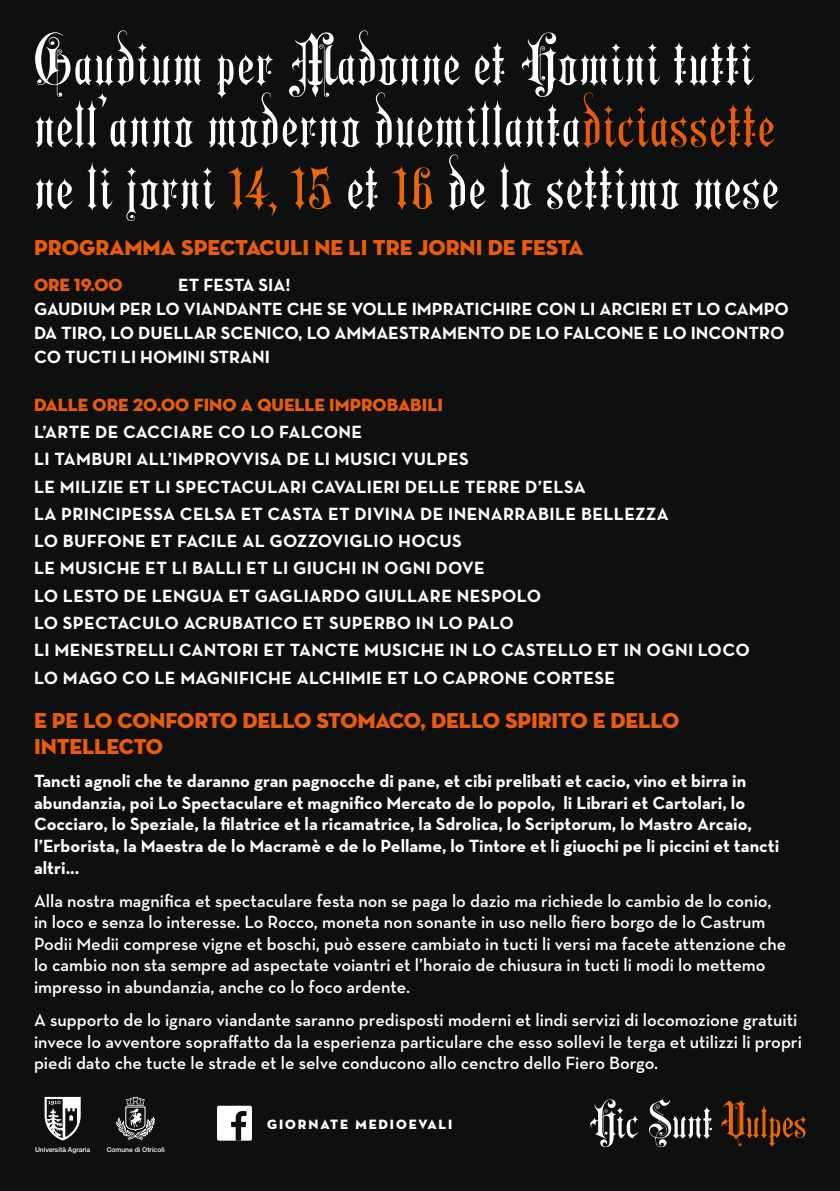
<style>
.page{position:relative;width:840px;height:1191px;background:#fff}
.page>*{position:absolute;margin:0;border:0;box-sizing:border-box;transform-origin:0 0}
.t1{font:70px/62px "Aeronaut";letter-spacing:.01em;color:#fff}
.t2{font:22px/26.4px "Neutra Disp Titling";letter-spacing:-.005em;color:#ea5b0c}
.t3{font:600 18px/21.6px "Neutra Text";color:#fff}
.t4{font:18px/27.2px "Neutra Text Bold SC";letter-spacing:.02em;color:#fff}
.t5{font:700 18px/21.6px "Neutra Text";color:#fff}
.t6{font:18px/24px "Neutra Text Bold SC";color:#fff}
.t7{font:18px "Neutra Disp Titling";color:#ea5b0c}
.t8{font:13.8px "Neutra Disp Titling";letter-spacing:.14em;color:#fff}
.t9{font:500 6.8px "Helvetica Neue LT Std";color:#fff}
.s1{color:#ea5b0c}
.s2{color:#ec6708}
</style>
<div class="page">
<div style="left:0;top:0;width:839px;height:1191px;background:#0e100f"></div>
<div style="left:217px;top:1105px;width:35px;height:35px;background:#fff;border-radius:2px"></div>
<svg style="left:231px;top:1111px;width:15px;height:29px"></svg>
<svg style="left:116px;top:1097px;width:39px;height:43px"></svg>
<svg style="left:45px;top:1097px;width:36px;height:43px"></svg>
<svg style="left:649px;top:1099px;width:62px;height:48px"></svg>
<svg style="left:590px;top:1099px;width:47px;height:49px"></svg>
<svg style="left:616px;top:1107px;width:7px;height:7px"></svg>
<svg style="left:721px;top:1100px;width:84px;height:47px"></svg>
<h1 class="t1" style="left:34px;top:35px;width:745px">Gaudium per Madonne et Homini tutti nell’anno moderno duemillanta<span class="s1">diciassette </span>ne li jorni <span class="s2">14, 15</span> et <span class="s2">16</span> de lo settimo mese</h1>
<p class="t2" style="left:34px;top:235px;width:550px">PROGRAMMA SPECTACULI NE LI TRE JORNI DE FESTA</p>
<p class="t7" style="left:34px;top:274px;width:90px">ORE 19.00</p>
<p class="t6" style="left:34px;top:273px;width:756px;text-indent:144px">ET FESTA SIA!<br>GAUDIUM PER LO VIANDANTE CHE SE VOLLE IMPRATICHIRE CON LI ARCIERI ET LO CAMPO DA TIRO, LO DUELLAR SCENICO, LO AMMAESTRAMENTO DE LO FALCONE E LO INCONTRO CO TUCTI LI HOMINI STRANI</p>
<p class="t7" style="left:34px;top:393px;width:410px">DALLE ORE 20.00 FINO A QUELLE IMPROBABILI</p>
<p class="t4" style="left:34px;top:418px;width:717px">L’ARTE DE CACCIARE CO LO FALCONE<br>LI TAMBURI ALL’IMPROVVISA DE LI MUSICI VULPES<br>LE MILIZIE ET LI SPECTACULARI CAVALIERI DELLE TERRE D’ELSA<br>LA PRINCIPESSA CELSA ET CASTA ET DIVINA DE INENARRABILE BELLEZZA<br>LO BUFFONE ET FACILE AL GOZZOVIGLIO HOCUS<br>LE MUSICHE ET LI BALLI ET LI GIUCHI IN OGNI DOVE<br>LO LESTO DE LENGUA ET GAGLIARDO GIULLARE NESPOLO<br>LO SPECTACULO ACRUBATICO ET SUPERBO IN LO PALO<br>LI MENESTRELLI CANTORI ET TANCTE MUSICHE IN LO CASTELLO ET IN OGNI LOCO LO MAGO CO LE MAGNIFICHE ALCHIMIE ET LO CAPRONE CORTESE</p>
<p class="t2" style="left:34px;top:707px;width:646px">E PE LO CONFORTO DELLO STOMACO, DELLO SPIRITO E DELLO<br>INTELLECTO</p>
<p class="t5" style="left:34px;top:770px;width:746px">Tancti agnoli che te daranno gran pagnocche di pane, et cibi prelibati et cacio, vino et birra in abundanzia, poi Lo Spectaculare et magnifico Mercato de lo popolo, li Librari et Cartolari, lo Cocciaro, lo Speziale, la filatrice et la ricamatrice, la Sdrolica, lo Scriptorum, lo Mastro Arcaio, l’Erborista, la Maestra de lo Macramè e de lo Pellame, lo Tintore et li giuochi pe li piccini et tancti altri...</p>
<p class="t3" style="left:34px;top:889px;width:753px">Alla nostra magnifica et spectaculare festa non se paga lo dazio ma richiede lo cambio de lo conio, in loco e senza lo interesse. Lo Rocco, moneta non sonante in uso nello fiero borgo de lo Castrum Podii Medii comprese vigne et boschi, può essere cambiato in tucti li versi ma facete attenzione che lo cambio non sta sempre ad aspectate voiantri et l’horaio de chiusura in tucti li modi lo mettemo impresso in abundanzia, anche co lo foco ardente.</p>
<p class="t3" style="left:34px;top:1008px;width:769px">A supporto de lo ignaro viandante saranno predisposti moderni et lindi servizi di locomozione gratuiti invece lo avventore sopraffatto da la esperienza particulare che esso sollevi le terga et utilizzi li propri piedi dato che tucte le strade et le selve conducono allo cenctro dello Fiero Borgo.</p>
<p class="t9" style="left:35px;top:1145px;width:57px">Università Agraria</p>
<p class="t9" style="left:107px;top:1145px;width:59px">Comune di Otricoli</p>
<p class="t8" style="left:267px;top:1115px;width:186px">GIORNATE MEDIOEVALI</p>
</div>
